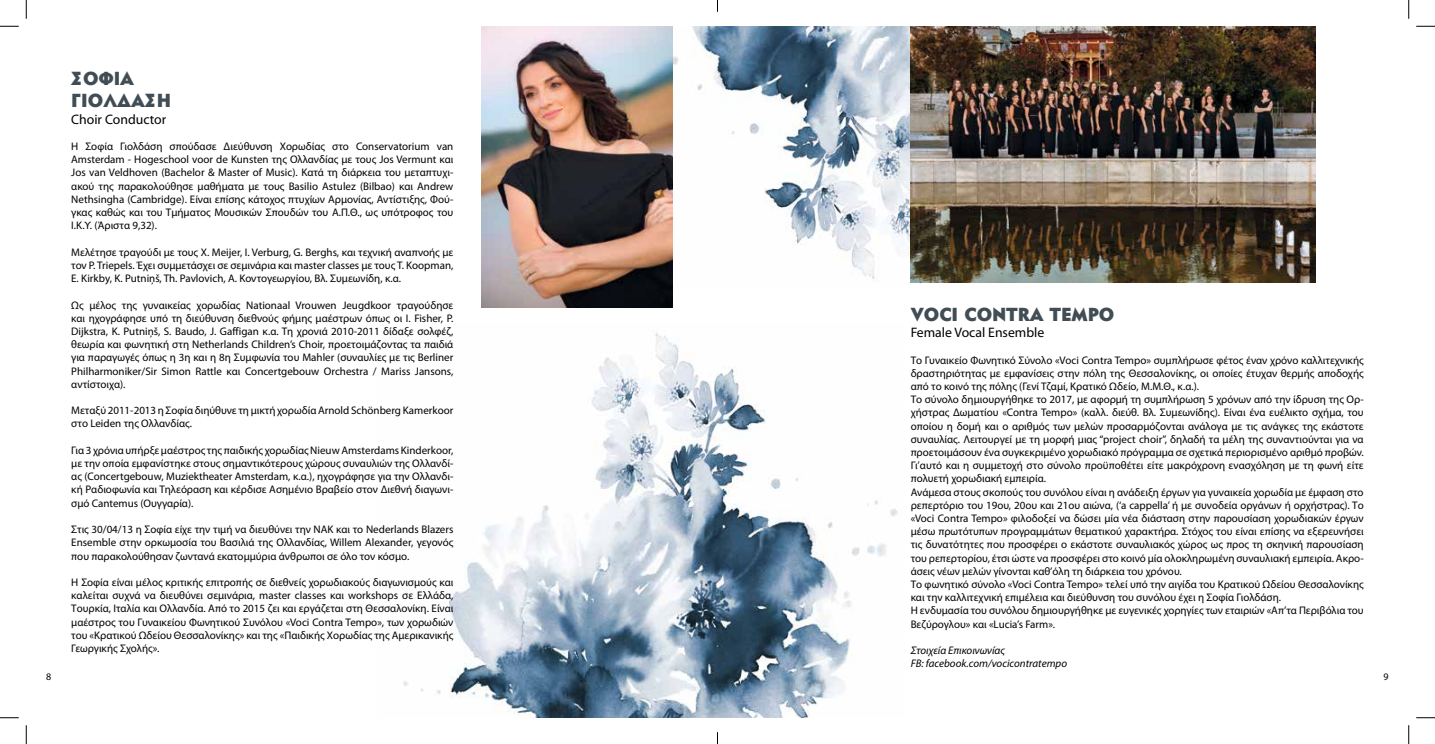
<style>
.page{position:relative;width:1435px;height:744px;background:#fff}
.page>*{position:absolute;margin:0;border:0;box-sizing:border-box;transform-origin:0 0}
.t1{font:18.75px/22.5px "CF Daphne";color:#414d55}
.t2{font:13.75px "Myriad Pro";color:#000}
.t3{font:11px/13.2px "Myriad Pro";color:#000;text-align:justify}
.t4{font:italic 11px/13.2px "Myriad Pro";color:#000}
.t5{font:10px "Myriad Pro";color:#000}
</style>
<div class="page">
<img style="left:403px;top:333px;width:495px;height:384px">
<img style="left:672px;top:26px;width:480px;height:262px">
<img style="left:910px;top:26px;width:405px;height:256px">
<img style="left:482px;top:26px;width:190px;height:281px">
<svg style="left:0;top:25px;width:19px;height:2px"></svg>
<svg style="left:1416px;top:25px;width:18px;height:2px"></svg>
<svg style="left:0;top:717px;width:19px;height:1px"></svg>
<svg style="left:1416px;top:717px;width:18px;height:1px"></svg>
<svg style="left:25px;top:0;width:2px;height:19px"></svg>
<svg style="left:25px;top:725px;width:2px;height:18px"></svg>
<svg style="left:1408px;top:0;width:1px;height:19px"></svg>
<svg style="left:1408px;top:725px;width:1px;height:18px"></svg>
<h1 class="t1" style="left:71px;top:68px;width:101px">ΣΟΦΊΑ<br>ΓΙΟΛΔΆΣΗ</h1>
<p class="t2" style="left:71px;top:110px;width:96px">Choir Conductor</p>
<p class="t3" style="left:71px;top:139px;width:383px">Η Σοφία Γιολδάση σπούδασε Διεύθυνση Xορωδίας στο Conservatorium van Amsterdam - Hogeschool voor de Kunsten της Ολλανδίας με τους Jοs Vermunt και Jοs van Veldhoven (Bachelor &amp; Master of Music). Κατά τη διάρκεια του μεταπτυχι&shy;ακού της παρακολούθησε μαθήματα με τους Basilio Astulez (Bilbao) και Andrew Nethsingha (Cambridge). Είναι επίσης κάτοχος πτυχίων Αρμονίας, Αντίστιξης, Φού&shy;γκας καθώς και του Τμήματος Μουσικών Σπουδών του Α.Π.Θ., ως υπότροφος του Ι.Κ.Υ. (Άριστα 9,32).</p>
<p class="t3" style="left:71px;top:245px;width:383px">Μελέτησε τραγούδι με τους X. Meijer, I. Verburg, G. Berghs, και τεχνική αναπνοής με τον P. Triepels. Έχει συμμετάσχει σε σεμινάρια και master classes με τους T. Koopman, E. Kirkby, K. Putniņš, Th. Pavlovich, Α. Κοντογεωργίου, Βλ. Συμεωνίδη, κ.α.</p>
<p class="t3" style="left:71px;top:298px;width:384px">Ως μέλος της γυναικείας χορωδίας Nationaal Vrouwen Jeugdkoor τραγούδησε και ηχογράφησε υπό τη διεύθυνση διεθνούς φήμης μαέστρων όπως οι I. Fisher, P.<br>Dijkstra, K. Putniņš, S. Baudo, J. Gaffigan κ.α. Τη χρονιά 2010-2011 δίδαξε σολφέζ, θεωρία και φωνητική στη Netherlands Children’s Choir, προετοιμάζοντας τα παιδιά για παραγωγές όπως η 3η και η 8η Συμφωνία του Mahler (συναυλίες με τις Berliner Philharmoniker/Sir Simon Rattle και Concertgebouw Orchestra / Mariss Jansons, αντίστοιχα).</p>
<p class="t3" style="left:71px;top:403px;width:383px">Μεταξύ 2011-2013 η Σοφία διηύθυνε τη μικτή χορωδία Arnold Schönberg Kamerkoor στο Leiden της Ολλανδίας.</p>
<p class="t3" style="left:71px;top:443px;width:383px">Για 3 χρόνια υπήρξε μαέστρος της παιδικής χορωδίας Nieuw Amsterdams Kinderkoor, με την οποία εμφανίστηκε στους σημαντικότερους χώρους συναυλιών της Ολλανδί&shy;ας (Concertgebouw, Muziektheater Amsterdam, κ.α.), ηχογράφησε για την Ολλανδι&shy;κή Ραδιοφωνία και Τηλεόραση και κέρδισε Ασημένιο Βραβείο στον Διεθνή διαγωνι&shy;σμό Cantemus (Ουγγαρία).</p>
<p class="t3" style="left:71px;top:522px;width:384px">Στις 30/04/13 η Σοφία είχε την τιμή να διευθύνει την NAK και το Nederlands Blazers Ensemble στην ορκωμοσία του Βασιλιά της Ολλανδίας, Willem Alexander, γεγονός που παρακολούθησαν ζωντανά εκατομμύρια άνθρωποι σε όλο τον κόσμο.</p>
<p class="t3" style="left:71px;top:575px;width:384px">Η Σοφία είναι μέλος κριτικής επιτροπής σε διεθνείς χορωδιακούς διαγωνισμούς και καλείται συχνά να διευθύνει σεμινάρια, master classes και workshops σε Ελλάδα, Τουρκία, Ιταλία και Ολλανδία. Aπό το 2015 ζει και εργάζεται στη Θεσσαλονίκη. Είναι μαέστρος του Γυναικείου Φωνητικού Συνόλου «Voci Contra Tempo», των χορωδιών του «Κρατικού Ωδείου Θεσσαλονίκης» και της «Παιδικής Χορωδίας της Αμερικανικής Γεωργικής Σχολής».</p>
<h1 class="t1" style="left:910px;top:304px;width:205px">VOCI CONTRA TEMPO</h1>
<p class="t2" style="left:910px;top:324px;width:135px">Female Vocal Ensemble</p>
<p class="t3" style="left:910px;top:353px;width:454px;text-align:left">Το Γυναικείο Φωνητικό Σύνολο «Voci Contra Tempo» συμπλήρωσε φέτος έναν χρόνο καλλιτεχνικής δραστηριότητας με εμφανίσεις στην πόλη της Θεσσαλονίκης, οι οποίες έτυχαν θερμής αποδοχής από το κοινό της πόλης (Γενί Τζαμί, Κρατικό Ωδείο, Μ.Μ.Θ., κ.α.).<br>Το σύνολο δημιουργήθηκε το 2017, με αφορμή τη συμπλήρωση 5 χρόνων από την ίδρυση της Ορ&shy;χήστρας Δωματίου «Contra Tempo» (καλλ. διεύθ. Βλ. Συμεωνίδης). Είναι ένα ευέλικτο σχήμα, του οποίου η δομή και ο αριθμός των μελών προσαρμόζονται ανάλογα με τις ανάγκες της εκάστοτε συναυλίας. Λειτουργεί με τη μορφή μιας “project choir”, δηλαδή τα μέλη της συναντιούνται για να προετοιμάσουν ένα συγκεκριμένο χορωδιακό πρόγραμμα σε σχετικά περιορισμένο αριθμό προβών.<br>Γι’αυτό και η συμμετοχή στo σύνολο προϋποθέτει είτε μακρόχρονη ενασχόληση με τη φωνή είτε πολυετή χορωδιακή εμπειρία.<br>Ανάμεσα στους σκοπούς του συνόλου είναι η ανάδειξη έργων για γυναικεία χορωδία με έμφαση στο ρεπερτόριο του 19ου, 20ου και 21ου αιώνα, (‘a cappella’ ή με συνοδεία οργάνων ή ορχήστρας). Το «Voci Contra Tempo» φιλοδοξεί να δώσει μία νέα διάσταση στην παρουσίαση χορωδιακών έργων μέσω πρωτότυπων προγραμμάτων θεματικού χαρακτήρα. Στόχος του είναι επίσης να εξερευνήσει τις δυνατότητες που προσφέρει ο εκάστοτε συναυλιακός χώρος ως προς τη σκηνική παρουσίαση του ρεπερτορίου, έτσι ώστε να προσφέρει στο κοινό μία ολοκληρωμένη συναυλιακή εμπειρία. Ακρο&shy;άσεις νέων μελών γίνονται καθ’όλη τη διάρκεια του χρόνου.<br>Το φωνητικό σύνολο «Voci Contra Tempo» τελεί υπό την αιγίδα του Κρατικού Ωδείου Θεσσαλονίκης και την καλλιτεχνική επιμέλεια και διεύθυνση του συνόλου έχει η Σοφία Γιολδάση.<br>H ενδυμασία του συνόλου δημιουργήθηκε με ευγενικές χορηγίες των εταιριών «Απ’τα Περιβόλια του Βεζύρογλου» και «Lucia’s Farm».</p>
<p class="t4" style="left:910px;top:643px;width:158px">Στοιχεία Επικοινωνίας<br>FB: facebook.com/vocicontratempo</p>
<p class="t5" style="left:46px;top:670px;width:7px">8</p>
<p class="t5" style="left:1383px;top:670px;width:7px">9</p>
</div>
